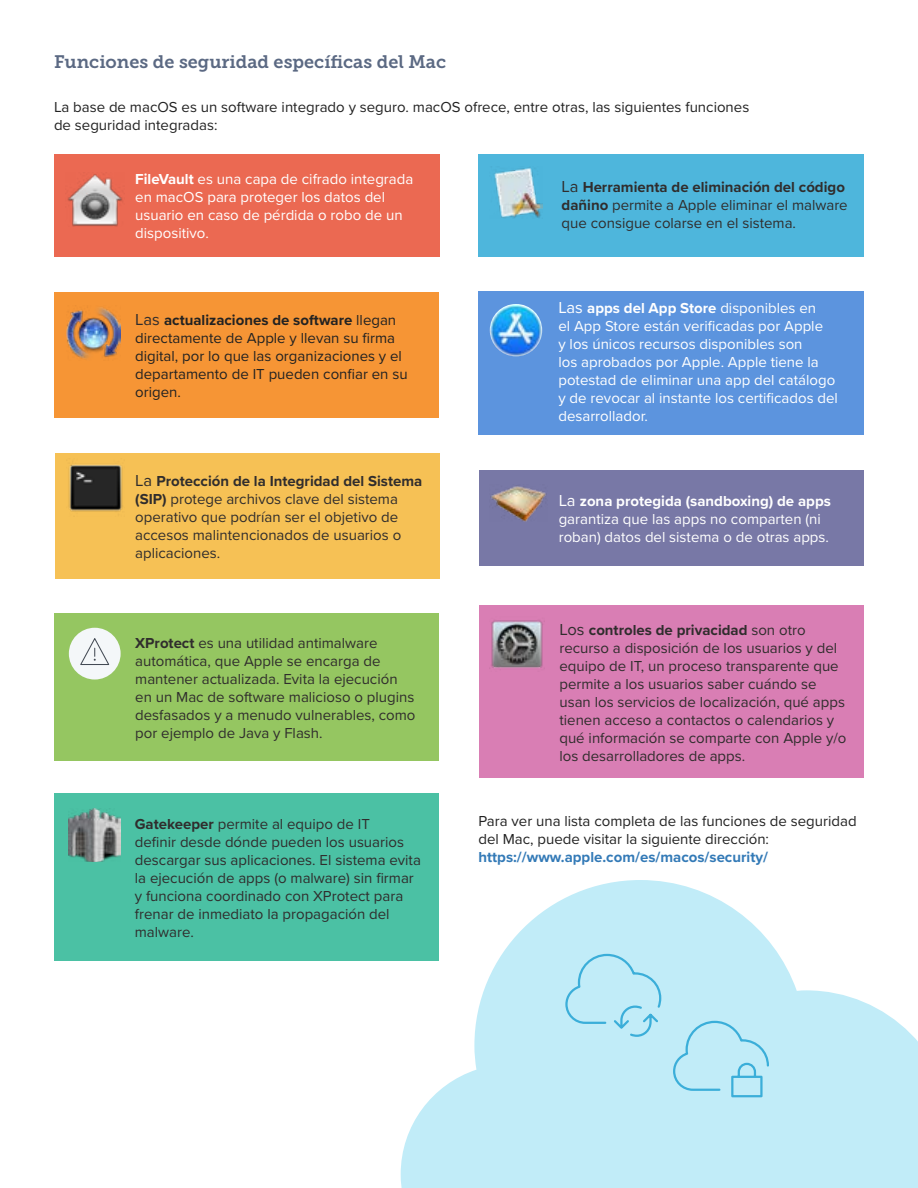
<style>
.page{position:relative;width:918px;height:1188px;background:#fff}
.page>*{position:absolute;margin:0;border:0;box-sizing:border-box;transform-origin:0 0}
.t1{font:18px "Museo Slab 700";color:#5b6983}
.t2{font:15px/18px "Proxima Nova";color:#302d2d}
.t3{font:15px/18px "Proxima Nova";color:#fff}
.t4{font:15px/18px "Proxima Nova";color:#222}
.t5{font:700 15px "Proxima Nova";color:#337ab7}
.s1{font-weight:700}
.s2{font-size:16.5px;color:#302d2d}
.s3{font-size:16.5px}
</style>
<div class="page">
<svg style="left:401px;top:880px;width:517px;height:308px;fill:#c1ecf8"></svg>
<div style="left:54px;top:154px;width:386px;height:103px;background:#eb6952"></div>
<img style="left:67px;top:174px;width:56px;height:52px">
<div style="left:54px;top:292px;width:385px;height:126px;background:#f69535"></div>
<img style="left:66px;top:307px;width:55px;height:52px">
<div style="left:55px;top:453px;width:384px;height:126px;background:#f6c155"></div>
<img style="left:68px;top:464px;width:55px;height:48px">
<div style="left:54px;top:614px;width:385px;height:147px;background:#95c661"></div>
<div style="left:69px;top:628px;width:52px;height:52px;background:#f4f7f9;border-radius:50%"></div>
<svg style="left:80px;top:638px;width:30px;height:27px"></svg>
<div style="left:54px;top:794px;width:385px;height:167px;background:#4bc1a4"></div>
<img style="left:68px;top:809px;width:53px;height:52px">
<div style="left:479px;top:154px;width:385px;height:103px;background:#4eb6dc"></div>
<img style="left:494px;top:167px;width:48px;height:51px">
<div style="left:478px;top:291px;width:386px;height:144px;background:#5c94de"></div>
<img style="left:490px;top:304px;width:52px;height:52px;border-radius:26px">
<div style="left:479px;top:470px;width:385px;height:96px;background:#7878a6"></div>
<img style="left:490px;top:485px;width:57px;height:37px">
<div style="left:479px;top:606px;width:385px;height:172px;background:#d97eb4"></div>
<img style="left:491px;top:620px;width:52px;height:48px">
<svg style="left:672px;top:1020px;width:98px;height:78px"></svg>
<svg style="left:564px;top:953px;width:98px;height:85px"></svg>
<p class="t1" style="left:54px;top:51px;width:394px">Funciones de seguridad específicas del Mac</p>
<p class="t4" style="left:54px;top:97px;width:697px">La base de macOS es un software integrado y seguro. macOS ofrece, entre otras, las siguientes funciones de seguridad integradas:</p>
<p class="t3" style="left:135px;top:170px;width:280px"><span class="s1">FileVault</span> es una capa de cifrado integrada en macOS para proteger los datos del usuario en caso de pérdida o robo de un dispositivo.</p>
<p class="t4" style="left:135px;top:311px;width:274px"><span class="s2">Las</span> <span class="s1">actualizaciones de software</span> llegan directamente de Apple y llevan su firma digital, por lo que las organizaciones y el departamento de IT pueden confiar en su origen.</p>
<p class="t2" style="left:135px;top:472px;width:289px"><span class="s3">La</span> <span class="s1">Protección de la Integridad del Sistema (SIP)</span> protege archivos clave del sistema operativo que podrían ser el objetivo de accesos malintencionados de usuarios o aplicaciones.</p>
<p class="t2" style="left:135px;top:634px;width:282px"><span class="s1">XProtect</span> es una utilidad antimalware automática, que Apple se encarga de mantener actualizada. Evita la ejecución en un Mac de software malicioso o plugins desfasados y a menudo vulnerables, como por ejemplo de Java y Flash.</p>
<p class="t2" style="left:135px;top:815px;width:288px"><span class="s1">Gatekeeper</span> permite al equipo de IT<br>definir desde dónde pueden los usuarios descargar sus aplicaciones. El sistema evita la ejecución de apps (o malware) sin firmar y funciona coordinado con XProtect para frenar de inmediato la propagación del malware.</p>
<p class="t2" style="left:562px;top:178px;width:288px"><span class="s3">La</span> <span class="s1">Herramienta de eliminación del código dañino</span> permite a Apple eliminar el malware que consigue colarse en el sistema.</p>
<p class="t3" style="left:558px;top:299px;width:281px"><span class="s3">Las</span> <span class="s1">apps del App Store</span> disponibles en<br>el App Store están verificadas por Apple<br>y los únicos recursos disponibles son<br>los aprobados por Apple. Apple tiene la potestad de eliminar una app del catálogo y de revocar al instante los certificados del desarrollador.</p>
<p class="t3" style="left:559px;top:492px;width:274px"><span class="s3">La</span> <span class="s1">zona protegida (sandboxing) de apps </span>garantiza que las apps no comparten (ni roban) datos del sistema o de otras apps.</p>
<p class="t2" style="left:559px;top:621px;width:289px"><span class="s3">Los</span> <span class="s1">controles de privacidad</span> son otro recurso a disposición de los usuarios y del equipo de IT, un proceso transparente que permite a los usuarios saber cuándo se usan los servicios de localización, qué apps tienen acceso a contactos o calendarios y qué información se comparte con Apple y/o los desarrolladores de apps.</p>
<p class="t4" style="left:478px;top:812px;width:380px">Para ver una lista completa de las funciones de seguridad del Mac, puede visitar la siguiente dirección:</p>
<p class="t5" style="left:478px;top:846px;width:291px">https://www.apple.com/es/macos/security/</p>
</div>
